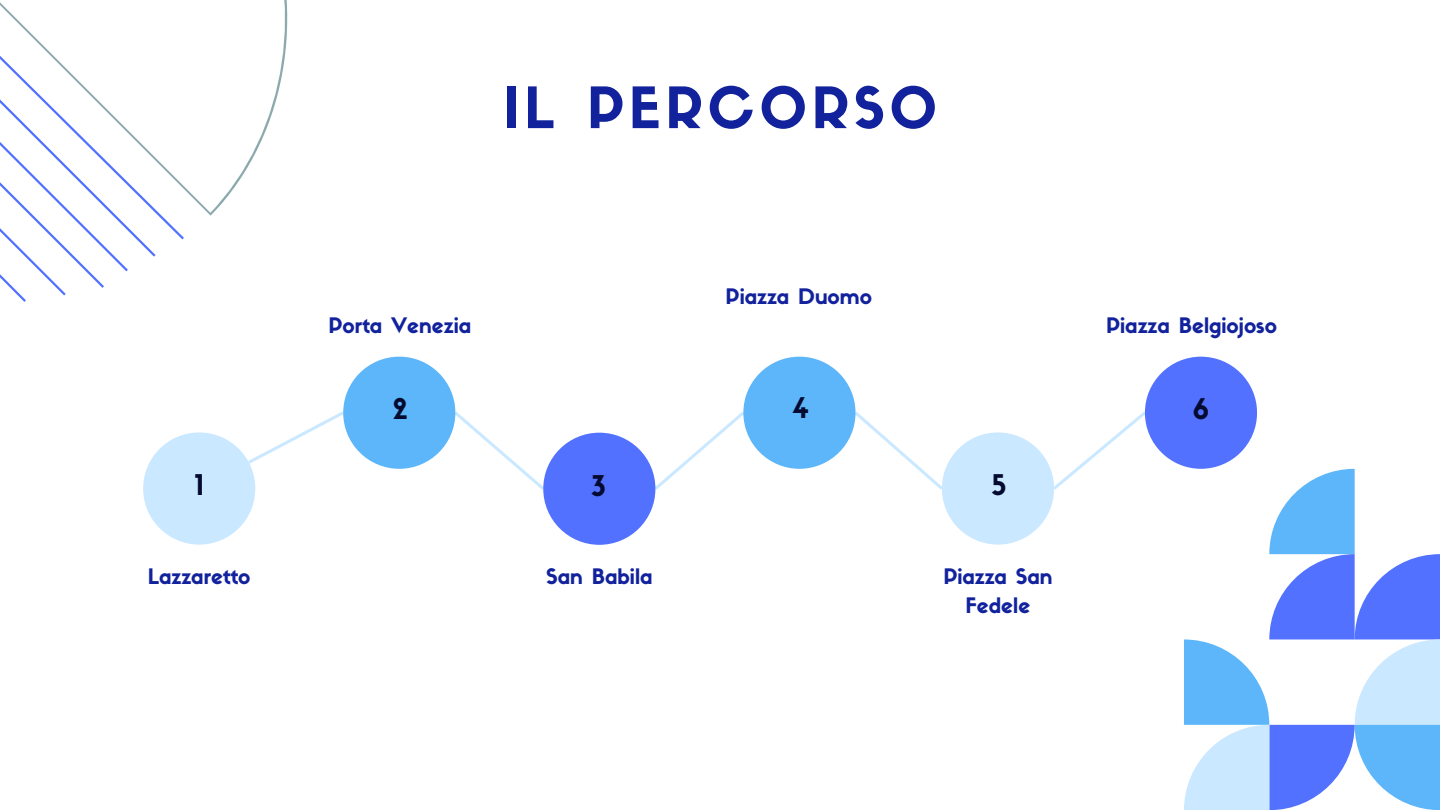
<style>
.page{position:relative;width:1440px;height:810px;background:#fff}
.page>*{position:absolute;margin:0;border:0;box-sizing:border-box;transform-origin:0 0}
.t1{font:56px "Sifonn Basic";letter-spacing:.08em;color:#12229d}
.t2{font:28px "Sifonn Basic";color:#050a30}
.t3{font:21px/29.2px "Sifonn Basic";color:#12229d;text-align:center}
</style>
<div class="page">
<svg style="left:245px;top:411px;width:102px;height:55px"></svg>
<svg style="left:651px;top:412px;width:96px;height:81px"></svg>
<svg style="left:1050px;top:411px;width:99px;height:79px"></svg>
<svg style="left:451px;top:409px;width:96px;height:81px"></svg>
<svg style="left:856px;top:412px;width:90px;height:78px"></svg>
<div style="left:143px;top:432px;width:112px;height:113px;background:#cae8ff;border-radius:50%"></div>
<div style="left:343px;top:357px;width:112px;height:112px;background:#5cb6f9;border-radius:50%"></div>
<div style="left:543px;top:433px;width:112px;height:112px;background:#5271ff;border-radius:50%"></div>
<div style="left:743px;top:357px;width:113px;height:112px;background:#5cb6f9;border-radius:50%"></div>
<div style="left:942px;top:432px;width:112px;height:113px;background:#cae8ff;border-radius:50%"></div>
<div style="left:1145px;top:357px;width:112px;height:112px;background:#5271ff;border-radius:50%"></div>
<svg style="left:186px;top:0;width:102px;height:216px"></svg>
<svg style="left:0;top:2px;width:186px;height:300px"></svg>
<svg style="left:1184px;top:469px;width:256px;height:341px"></svg>
<p class="t2" style="left:195px;top:474px;width:10px">1</p>
<p class="t3" style="left:148px;top:564px;width:104px">Lazzaretto</p>
<h1 class="t1" style="left:503px;top:86px;width:436px">IL PERCORSO</h1>
<p class="t3" style="left:329px;top:313px;width:144px">Porta Venezia</p>
<p class="t2" style="left:393px;top:398px;width:16px">2</p>
<p class="t2" style="left:591px;top:475px;width:16px">3</p>
<p class="t3" style="left:546px;top:564px;width:108px">San Babila</p>
<p class="t3" style="left:726px;top:284px;width:148px">Piazza Duomo</p>
<p class="t2" style="left:792px;top:397px;width:18px">4</p>
<p class="t2" style="left:992px;top:474px;width:16px">5</p>
<p class="t3" style="left:943px;top:564px;width:111px">Piazza San<br>Fedele</p>
<p class="t3" style="left:1106px;top:313px;width:172px">Piazza Belgiojoso</p>
<p class="t2" style="left:1193px;top:398px;width:18px">6</p>
</div>
